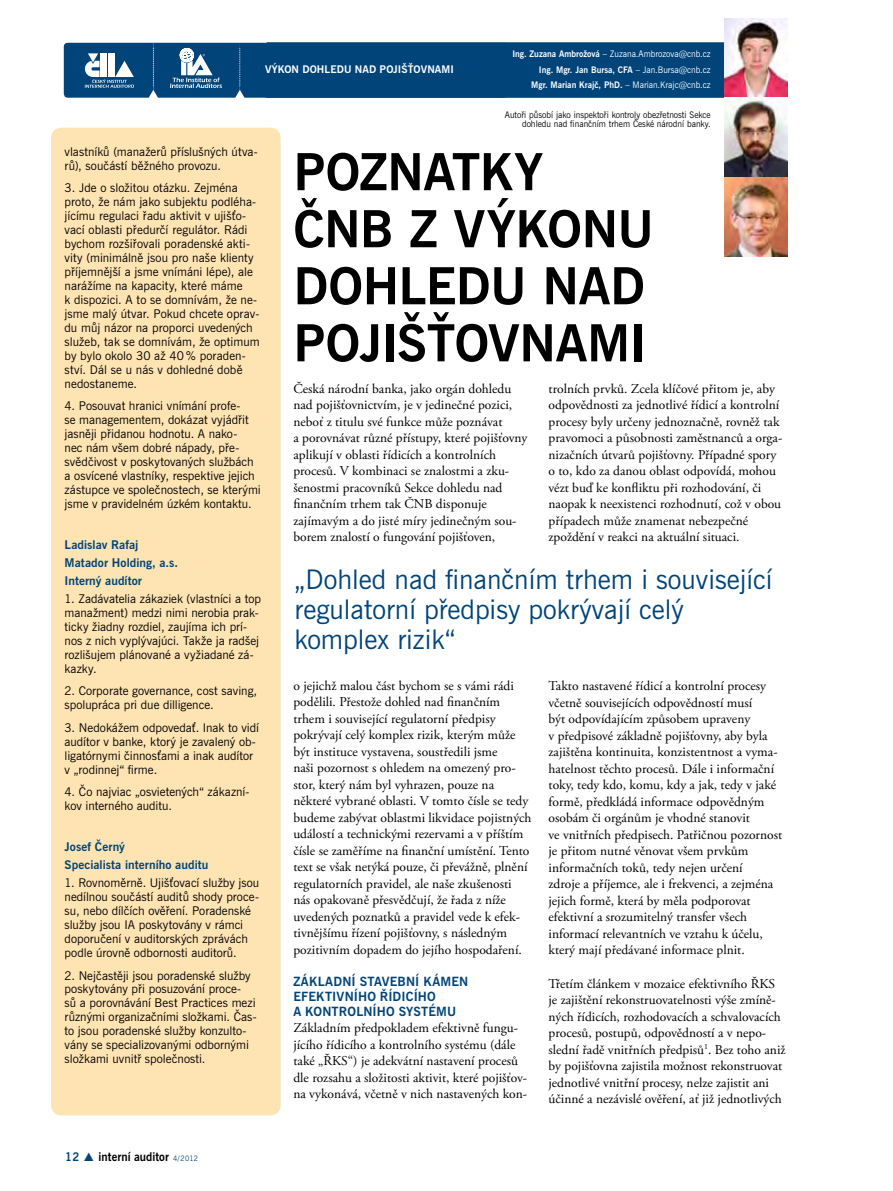
<style>
.page{position:relative;width:893px;height:1191px;background:#fff}
.page>*{position:absolute;margin:0;border:0;box-sizing:border-box;transform-origin:0 0}
.t1{font:51px/57px "News Gothic Bd BT";letter-spacing:.08em;color:#000}
.t2{font:27px/30px "News Gothic BT";color:#00447a}
.t3{font:13.5px/16.5px "Adobe Garamond Pro";color:#000}
.t4{font:12.75px/15px "News Gothic Bd BT";letter-spacing:.125em;color:#00447a}
.t5{font:12.75px/15px "News Gothic Bd BT";letter-spacing:.01em;color:#00447a}
.t6{font:12px/14px "News Gothic BT";letter-spacing:.005em;color:#000}
.t7{font:12px/18.1px "News Gothic Bd BT";letter-spacing:.005em;color:#00447a}
.t8{font:12px "News Gothic Bd BT";letter-spacing:.005em;color:#000;scale:.95 1}
.t9{font:10.5px "News Gothic Bd BT";letter-spacing:.115em;color:#fff}
.t10{font:9px/9.8px "News Gothic BT";color:#000;text-align:right;scale:.95 1}
.t11{font:9px/15.8px "News Gothic Bd BT";color:#fff;text-align:right;scale:.95 1}
.t12{font:9px "News Gothic BT";color:#fff;scale:.95 1}
.s1{font-family:"News Gothic Bd BT"}
.s2{font-family:"News Gothic BT"}
.s3{color:#00447a}
.s4{font-family:"News Gothic BT";font-size:7.5px;color:#00447a}
</style>
<div class="page">
<svg style="left:64px;top:43px;width:445px;height:55px"></svg>
<div style="left:264px;top:43px;width:523px;height:53px;background:#00447a;border-radius:4px"></div>
<div style="left:51px;top:128px;width:230px;height:987px;background:#fee3b3;border-radius:11px"></div>
<img style="left:725px;top:18px;width:62px;height:80px">
<img style="left:725px;top:98px;width:62px;height:79px">
<img style="left:725px;top:177px;width:62px;height:79px">
<p class="t9" style="left:265px;top:63px;width:120px">Výko n dohledu nad poj</p>
<p class="t9" style="left:398px;top:63px;width:57px">išťov nam i</p>
<p class="t12" style="left:512px;top:48px;width:210px"><span class="s1">I ng. Zuzana Ambrožová</span> – Zuzana.Ambrozova@cnb.cz</p>
<p class="t11" style="left:531px;top:62px;width:190px">I ng. Mgr. Jan Bursa, CFA <span class="s2">– Jan.Bursa@cnb.cz<br></span>Mgr. Marian Krajč, PhD. <span class="s2">– Marian.Krajc@cnb.cz</span></p>
<p class="t10" style="left:505px;top:110px;width:218px">Autoři působí jako inspektoři kontroly obezřetnosti Sekce dohledu nad finančním trhem České národní banky.</p>
<p class="t6" style="left:65px;top:145px;width:195px">vlastníků (manažerů příslušných útva&shy;rů), součástí běžného provozu.</p>
<p class="t6" style="left:65px;top:181px;width:197px">3. Jde o složitou otázku. Zejména proto, že nám jako subjektu podléha&shy;jícímu regulaci řadu aktivit v ujišťo&shy;vací oblasti předurčí regulátor. Rádi bychom rozšiřovali poradenské akti&shy;vity (minimálně jsou pro naše klienty příjemnější a jsme vnímáni lépe), ale narážíme na kapacity, které máme<br>k dispozici. A to se domnívám, že ne&shy;jsme malý útvar. Pokud chcete oprav&shy;du můj názor na proporci uvedených služeb, tak se domnívám, že optimum by bylo okolo 30 až 40% poraden&shy;ství. Dál se u nás v dohledné době nedostaneme.</p>
<p class="t6" style="left:65px;top:399px;width:198px">4. Posouvat hranici vnímání profe-<br>se managementem, dokázat vyjádřit jasněji přidanou hodnotu. A nako-<br>nec nám všem dobré nápady, pře&shy;svědčivost v poskytovaných službách a osvícené vlastníky, respektive jejich zástupce ve společnostech, se kterými jsme v pravidelném úzkém kontaktu.</p>
<p class="t7" style="left:65px;top:535px;width:115px">Ladislav Rafaj<br>Matador Holding, a.s.<br>I nterný audítor</p>
<p class="t6" style="left:65px;top:592px;width:198px">1. Zadávatelia zákaziek (vlastníci a top manažment) medzi nimi nerobia prak&shy;ticky žiadny rozdiel, zaujíma ich prí&shy;nos z nich vyplývajúci. Takže ja radšej rozlišujem plánované a vyžiadané zá&shy;kazky.</p>
<p class="t6" style="left:65px;top:684px;width:194px">2. Corporate governance, cost saving, spolupráca pri due dilligence.</p>
<p class="t6" style="left:65px;top:721px;width:196px">3. Nedokážem odpovedať. Inak to vidí audítor v banke, ktorý je zavalený ob&shy;ligatórnymi činnosťami a inak audítor v „rodinnej“ firme.</p>
<p class="t6" style="left:65px;top:785px;width:186px">4. Čo najviac „osvietených“ zákazní&shy;kov interného auditu.</p>
<p class="t7" style="left:65px;top:838px;width:145px">Josef Černý<br>Specialista interního auditu</p>
<p class="t6" style="left:65px;top:876px;width:196px">1. Rovnoměrně. Ujišťovací služby jsou nedílnou součástí auditů shody proce&shy;su, nebo dílčích ověření. Poradenské služby jsou IA poskytovány v rámci doporučení v auditorských zprávách podle úrovně odbornosti auditorů.</p>
<p class="t6" style="left:65px;top:968px;width:194px">2. Nejčastěji jsou poradenské služby poskytovány při posuzování proce-<br>sů a porovnávání Best Practices mezi různými organizačními složkami. Čas&shy;to jsou poradenské služby konzulto&shy;vány se specializovanými odbornými složkami uvnitř společnosti.</p>
<p class="t8" style="left:65px;top:1148px;width:141px"><span class="s3">12</span> <span class="s3">▲</span> interní auditor <span class="s4">4/2012</span></p>
<h1 class="t1" style="left:293px;top:145px;width:198px">Poznatky<br>ČNB</h1>
<h1 class="t1" style="left:293px;top:202px;width:362px;text-indent:116px">z výkonu dohledu nad poj</h1>
<h1 class="t1" style="left:381px;top:316px;width:266px">išťov nami</h1>
<p class="t3" style="left:293px;top:380px;width:236px">Česká národní banka, jako orgán dohledu nad pojišťovnictvím, je v jedinečné pozici, neboť z titulu své funkce může poznávat<br>a porovnávat různé přístupy, které pojišťovny aplikují v oblasti řídicích a kontrolních procesů. V kombinaci se znalostmi a zku&shy;šenostmi pracovníků Sekce dohledu nad finančním trhem tak ČNB disponuje zajímavým a do jisté míry jedinečným sou&shy;borem znalostí o fungování pojišťoven,</p>
<p class="t3" style="left:549px;top:380px;width:235px">trolních prvků. Zcela klíčové přitom je, aby odpovědnosti za jednotlivé řídicí a kontrolní procesy byly určeny jednoznačně, rovněž tak pravomoci a působnosti zaměstnanců a orga&shy;nizačních útvarů pojišťovny. Případné spory o to, kdo za danou oblast odpovídá, mohou vézt buď ke konfliktu při rozhodování, či naopak k neexistenci rozhodnutí, což v obou případech může znamenat nebezpečné zpoždění v reakci na aktuální situaci.</p>
<h2 class="t2" style="left:295px;top:565px;width:479px">„Dohled nad finančním trhem i související regulatorní předpisy pokrývají celý komplex rizik“</h2>
<p class="t3" style="left:293px;top:677px;width:240px">o jejichž malou část bychom se s vámi rádi podělili. Přestože dohled nad finančním trhem i související regulatorní předpisy pokrývají celý komplex rizik, kterým může být instituce vystavena, soustředili jsme<br>naši pozornost s ohledem na omezený pro&shy;stor, který nám byl vyhrazen, pouze na některé vybrané oblasti. V tomto čísle se tedy budeme zabývat oblastmi likvidace pojistných událostí a technickými rezervami a v příštím čísle se zaměříme na finanční umístění. Tento text se však netýká pouze, či převážně, plnění regulatorních pravidel, ale naše zkušenosti nás opakovaně přesvědčují, že řada z níže uvedených poznatků a pravidel vede k efek&shy;tivnějšímu řízení pojišťovny, s následným pozitivním dopadem do jejího hospodaření.</p>
<p class="t4" style="left:293px;top:974px;width:176px">Zákl adní stavební kámen efektivníhoř</p>
<p class="t5" style="left:293px;top:989px;width:164px;text-indent:95px">ídicího<br>a kontrol ního systém u</p>
<p class="t3" style="left:293px;top:1020px;width:235px">Základním předpokladem efektivně fungu&shy;jícího řídicího a kontrolního systému (dále také „ŘKS“) je adekvátní nastavení procesů dle rozsahu a složitosti aktivit, které pojišťov&shy;na vykonává, včetně v nich nastavených kon-</p>
<p class="t3" style="left:549px;top:678px;width:235px">Takto nastavené řídicí a kontrolní procesy včetně souvisejících odpovědností musí<br>být odpovídajícím způsobem upraveny<br>v předpisové základně pojišťovny, aby byla zajištěna kontinuita, konzistentnost a vyma&shy;hatelnost těchto procesů. Dále i informační toky, tedy kdo, komu, kdy a jak, tedy v jaké formě, předkládá informace odpovědným osobám či orgánům je vhodné stanovit<br>ve vnitřních předpisech. Patřičnou pozornost je přitom nutné věnovat všem prvkům informačních toků, tedy nejen určení<br>zdroje a příjemce, ale i frekvenci, a zejména jejich formě, která by měla podporovat efektivní a srozumitelný transfer všech informací relevantních ve vztahu k účelu, který mají předávané informace plnit.</p>
<p class="t3" style="left:549px;top:975px;width:238px">Třetím článkem v mozaice efektivního ŘKS je zajištění rekonstruovatelnosti výše zmíně&shy;ných řídicích, rozhodovacích a schvalovacích procesů, postupů, odpovědností a v nepo&shy;slední řadě vnitřních předpisů<sup>1</sup>. Bez toho aniž by pojišťovna zajistila možnost rekonstruovat jednotlivé vnitřní procesy, nelze zajistit ani účinné a nezávislé ověření, ať již jednotlivých</p>
</div>
